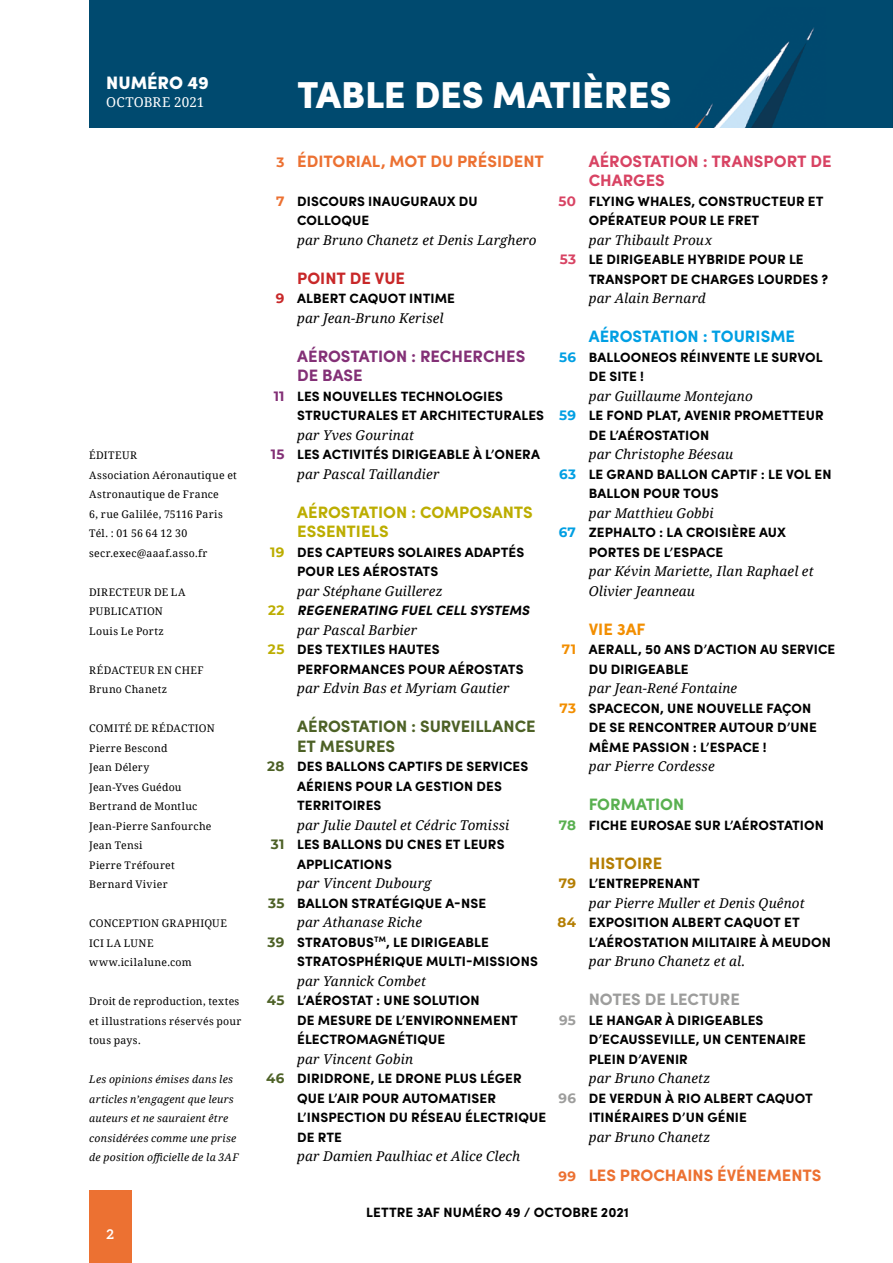
<style>
.page{position:relative;width:893px;height:1263px;background:#fff}
.page>*{position:absolute;margin:0;border:0;box-sizing:border-box;transform-origin:0 0}
.t1{font:900 37.5px "Sofia Pro";letter-spacing:-.005em;color:#fff}
.t2{font:900 18px "Sofia Pro";letter-spacing:-.005em;color:#fff}
.t3{font:700 16.5px "Sofia Pro";color:#ec7132}
.t4{font:700 16.5px/19.5px "Sofia Pro";color:#4d6126}
.t5{font:700 16.5px/19.5px "Sofia Pro";color:#bcad00}
.t6{font:700 16.5px/19.5px "Sofia Pro";color:#d84363}
.t7{font:700 16.5px/19.5px "Sofia Pro";color:#833076}
.t8{font:700 16.5px "Sofia Pro";color:#009fe3}
.t9{font:700 16.5px "Sofia Pro";color:#9d9d9c}
.t10{font:700 16.5px "Sofia Pro";color:#c82829}
.t11{font:700 16.5px "Sofia Pro";color:#59b050}
.t12{font:700 16.5px "Sofia Pro";color:#b47e03}
.t13{font:700 16.5px "Sofia Pro";letter-spacing:-.005em;color:#f28e00}
.t14{font:700 13.5px/19.5px "Sofia Pro";letter-spacing:.01em;color:#000}
.t15{font:italic 13.5px/19.5px "Noto Serif";letter-spacing:.01em;color:#000}
.t16{font:italic 700 13.5px "Sofia Pro";letter-spacing:.01em;color:#000}
.t17{font:700 13.5px "Montserrat";letter-spacing:.02em;color:#4d6126}
.t18{font:13.5px "Noto Serif";letter-spacing:.005em;color:#fff}
.t19{font:700 13.5px "Montserrat";letter-spacing:.02em;color:#009fe3}
.t20{font:700 13.5px "Montserrat";color:#bcad00}
.t21{font:700 13.5px "Montserrat";color:#ec7132}
.t22{font:700 13.5px "Montserrat";color:#833076}
.t23{font:700 13.5px "Montserrat";color:#d84363}
.t24{font:700 13.5px "Montserrat";color:#f28e00}
.t25{font:700 13.5px "Montserrat";color:#b47e03}
.t26{font:700 13.5px "Montserrat";color:#9d9d9c}
.t27{font:700 13.5px "Montserrat";color:#59b050}
.t28{font:700 13.5px "Montserrat";color:#c82829}
.t29{font:700 13.5px "Aleo";color:#fff}
.t30{font:10.5px/19.5px "Noto Serif";letter-spacing:.025em;color:#000}
.t31{font:italic 10.5px/19.5px "Noto Serif";letter-spacing:.02em;color:#000}
</style>
<div class="page">
<div style="left:89px;top:0;width:804px;height:128px;background:#004a6f"></div>
<div style="left:89px;top:1191px;width:42px;height:72px;background:#ec7132"></div>
<h2 class="t2" style="left:106px;top:68px;width:104px">NUMÉRO 49</h2>
<p class="t18" style="left:106px;top:93px;width:100px">OCTOBRE 2021</p>
<p class="t30" style="left:89px;top:445px;width:149px">ÉDITEUR<br>Association Aéronautique et<br>Astronautique de France<br>6, rue Galilée, 75116 Paris<br>Tél. : 01 56 64 12 30 secr.exec@aaaf.asso.fr</p>
<p class="t30" style="left:89px;top:582px;width:98px">DIRECTEUR DE LA<br>PUBLICATION<br>Louis Le Portz</p>
<p class="t30" style="left:89px;top:660px;width:116px">RÉDACTEUR EN CHEF<br>Bruno Chanetz</p>
<p class="t30" style="left:89px;top:718px;width:127px">COMITÉ DE RÉDACTION<br>Pierre Bescond<br>Jean Délery<br>Jean-Yves Guédou<br>Bertrand de Montluc<br>Jean-Pierre Sanfourche<br>Jean Tensi<br>Pierre Tréfouret<br>Bernard Vivier</p>
<p class="t30" style="left:89px;top:913px;width:139px">CONCEPTION GRAPHIQUE<br>ICI LA LUNE www.icilalune.com</p>
<p class="t30" style="left:89px;top:991px;width:154px">Droit de reproduction, textes et illustrations réservés pour tous pays.</p>
<p class="t31" style="left:89px;top:1069px;width:151px">Les opinions émises dans les articles n’engagent que leurs auteurs et ne sauraient être considérées comme une prise de position officielle de la 3AF</p>
<p class="t29" style="left:106px;top:1225px;width:9px">2</p>
<h1 class="t1" style="left:297px;top:66px;width:376px">TABLE DES MATIÈRES</h1>
<p class="t21" style="left:276px;top:152px;width:9px">3</p>
<p class="t21" style="left:276px;top:191px;width:10px">7</p>
<p class="t28" style="left:276px;top:289px;width:10px">9</p>
<p class="t22" style="left:274px;top:386px;width:12px">11</p>
<p class="t22" style="left:271px;top:445px;width:15px">15</p>
<p class="t20" style="left:270px;top:542px;width:16px">19</p>
<p class="t20" style="left:268px;top:601px;width:18px">22</p>
<p class="t20" style="left:268px;top:640px;width:18px">25</p>
<p class="t17" style="left:267px;top:757px;width:19px">28</p>
<p class="t17" style="left:271px;top:835px;width:15px">31</p>
<p class="t17" style="left:268px;top:893px;width:18px">35</p>
<p class="t17" style="left:268px;top:932px;width:18px">39</p>
<p class="t17" style="left:267px;top:991px;width:19px">45</p>
<p class="t17" style="left:266px;top:1069px;width:20px">46</p>
<p class="t3" style="left:297px;top:148px;width:248px">ÉDITORIAL, MOT DU PRÉSIDENT</p>
<p class="t14" style="left:297px;top:190px;width:182px">DISCOURS INAUGURAUX DU<br>COLLOQUE</p>
<p class="t15" style="left:297px;top:230px;width:241px">par Bruno Chanetz et Denis Larghero</p>
<p class="t10" style="left:297px;top:265px;width:109px">POINT DE VUE</p>
<p class="t14" style="left:297px;top:288px;width:159px">ALBERT CAQUOT INTIME</p>
<p class="t15" style="left:297px;top:308px;width:148px">par Jean-Bruno Kerisel</p>
<p class="t7" style="left:297px;top:345px;width:230px">AÉROSTATION : RECHERCHES<br>DE BASE</p>
<p class="t14" style="left:297px;top:385px;width:248px">LES NOUVELLES TECHNOLOGIES<br>STRUCTURALES ET ARCHITECTURALES</p>
<p class="t15" style="left:297px;top:425px;width:118px">par Yves Gourinat</p>
<p class="t14" style="left:297px;top:444px;width:245px">LES ACTIVITÉS DIRIGEABLE À L’ONERA</p>
<p class="t15" style="left:297px;top:464px;width:144px">par Pascal Taillandier</p>
<p class="t5" style="left:297px;top:501px;width:237px">AÉROSTATION : COMPOSANTS<br>ESSENTIELS</p>
<p class="t14" style="left:297px;top:541px;width:229px">DES CAPTEURS SOLAIRES ADAPTÉS<br>POUR LES AÉROSTATS</p>
<p class="t15" style="left:297px;top:581px;width:147px">par Stéphane Guillerez</p>
<p class="t16" style="left:297px;top:600px;width:234px">REGENERATING FUEL CELL SYSTEMS</p>
<p class="t15" style="left:297px;top:620px;width:121px">par Pascal Barbier</p>
<p class="t14" style="left:297px;top:639px;width:228px">DES TEXTILES HAUTES<br>PERFORMANCES POUR AÉROSTATS</p>
<p class="t15" style="left:297px;top:678px;width:214px">par Edvin Bas et Myriam Gautier</p>
<p class="t4" style="left:297px;top:716px;width:240px">AÉROSTATION : SURVEILLANCE<br>ET MESURES</p>
<p class="t14" style="left:297px;top:756px;width:233px">DES BALLONS CAPTIFS DE SERVICES<br>AÉRIENS POUR LA GESTION DES<br>TERRITOIRES</p>
<p class="t15" style="left:297px;top:815px;width:214px">par Julie Dautel et Cédric Tomissi</p>
<p class="t14" style="left:297px;top:834px;width:209px">LES BALLONS DU CNES ET LEURS<br>APPLICATIONS</p>
<p class="t15" style="left:297px;top:873px;width:136px">par Vincent Dubourg</p>
<p class="t14" style="left:297px;top:892px;width:190px">BALLON STRATÉGIQUE A-NSE</p>
<p class="t15" style="left:297px;top:912px;width:126px">par Athanase Riche</p>
<p class="t14" style="left:297px;top:931px;width:242px">STRATOBUS<sup>TM</sup>, LE DIRIGEABLE<br>STRATOSPHÉRIQUE MULTI-MISSIONS</p>
<p class="t15" style="left:297px;top:971px;width:130px">par Yannick Combet</p>
<p class="t14" style="left:297px;top:990px;width:222px">L’AÉROSTAT : UNE SOLUTION<br>DE MESURE DE L’ENVIRONNEMENT<br>ÉLECTROMAGNÉTIQUE</p>
<p class="t15" style="left:297px;top:1049px;width:118px">par Vincent Gobin</p>
<p class="t14" style="left:297px;top:1068px;width:251px">DIRIDRONE, LE DRONE PLUS LÉGER<br>QUE L’AIR POUR AUTOMATISER<br>L’INSPECTION DU RÉSEAU ÉLECTRIQUE<br>DE RTE</p>
<p class="t15" style="left:297px;top:1146px;width:225px">par Damien Paulhiac et Alice Clech</p>
<p class="t23" style="left:559px;top:191px;width:19px">50</p>
<p class="t23" style="left:560px;top:250px;width:18px">53</p>
<p class="t19" style="left:559px;top:347px;width:18px">56</p>
<p class="t19" style="left:559px;top:406px;width:18px">59</p>
<p class="t19" style="left:559px;top:464px;width:18px">63</p>
<p class="t19" style="left:559px;top:523px;width:19px">67</p>
<p class="t24" style="left:562px;top:640px;width:16px">71</p>
<p class="t24" style="left:559px;top:698px;width:18px">73</p>
<p class="t27" style="left:559px;top:815px;width:19px">78</p>
<p class="t25" style="left:559px;top:874px;width:19px">79</p>
<p class="t25" style="left:557px;top:913px;width:20px">84</p>
<p class="t26" style="left:559px;top:1010px;width:18px">95</p>
<p class="t26" style="left:558px;top:1088px;width:19px">96</p>
<p class="t21" style="left:558px;top:1166px;width:19px">99</p>
<p class="t6" style="left:589px;top:150px;width:245px">AÉROSTATION : TRANSPORT DE<br>CHARGES</p>
<p class="t14" style="left:589px;top:190px;width:236px">FLYING WHALES, CONSTRUCTEUR ET<br>OPÉRATEUR POUR LE FRET</p>
<p class="t15" style="left:589px;top:230px;width:125px">par Thibault Proux</p>
<p class="t14" style="left:589px;top:249px;width:241px">LE DIRIGEABLE HYBRIDE POUR LE<br>TRANSPORT DE CHARGES LOURDES ?</p>
<p class="t15" style="left:589px;top:288px;width:119px">par Alain Bernard</p>
<p class="t8" style="left:589px;top:324px;width:208px">AÉROSTATION : TOURISME</p>
<p class="t14" style="left:589px;top:346px;width:235px">BALLOONEOS RÉINVENTE LE SURVOL<br>DE SITE !</p>
<p class="t15" style="left:589px;top:386px;width:166px">par Guillaume Montejano</p>
<p class="t14" style="left:589px;top:405px;width:236px">LE FOND PLAT, AVENIR PROMETTEUR<br>DE L’AÉROSTATION</p>
<p class="t15" style="left:589px;top:444px;width:146px">par Christophe Béesau</p>
<p class="t14" style="left:589px;top:463px;width:244px">LE GRAND BALLON CAPTIF : LE VOL EN<br>BALLON POUR TOUS</p>
<p class="t15" style="left:589px;top:503px;width:126px">par Matthieu Gobbi</p>
<p class="t14" style="left:589px;top:522px;width:199px">ZEPHALTO : LA CROISIÈRE AUX<br>PORTES DE L’ESPACE</p>
<p class="t15" style="left:589px;top:561px;width:226px">par Kévin Mariette, Ilan Raphael et<br>Olivier Jeanneau</p>
<p class="t13" style="left:589px;top:616px;width:58px">VIE 3AF</p>
<p class="t14" style="left:589px;top:639px;width:248px">AERALL, 50 ANS D’ACTION AU SERVICE<br>DU DIRIGEABLE</p>
<p class="t15" style="left:589px;top:678px;width:150px">par Jean-René Fontaine</p>
<p class="t14" style="left:589px;top:697px;width:230px">SPACECON, UNE NOUVELLE FAÇON<br>DE SE RENCONTRER AUTOUR D’UNE<br>MÊME PASSION : L’ESPACE !</p>
<p class="t15" style="left:589px;top:756px;width:127px">par Pierre Cordesse</p>
<p class="t11" style="left:589px;top:792px;width:97px">FORMATION</p>
<p class="t14" style="left:589px;top:814px;width:237px">FICHE EUROSAE SUR L’AÉROSTATION</p>
<p class="t12" style="left:589px;top:850px;width:75px">HISTOIRE</p>
<p class="t14" style="left:589px;top:873px;width:113px">L’ENTREPRENANT</p>
<p class="t15" style="left:589px;top:893px;width:217px">par Pierre Muller et Denis Quênot</p>
<p class="t14" style="left:589px;top:912px;width:244px">EXPOSITION ALBERT CAQUOT ET<br>L’AÉROSTATION MILITAIRE À MEUDON</p>
<p class="t15" style="left:589px;top:951px;width:158px">par Bruno Chanetz et al.</p>
<p class="t9" style="left:589px;top:987px;width:153px">NOTES DE LECTURE</p>
<p class="t14" style="left:589px;top:1009px;width:219px">LE HANGAR À DIRIGEABLES<br>D’ECAUSSEVILLE, UN CENTENAIRE<br>PLEIN D’AVENIR</p>
<p class="t15" style="left:589px;top:1068px;width:123px">par Bruno Chanetz</p>
<p class="t14" style="left:589px;top:1087px;width:226px">DE VERDUN À RIO ALBERT CAQUOT<br>ITINÉRAIRES D’UN GÉNIE</p>
<p class="t15" style="left:589px;top:1127px;width:123px">par Bruno Chanetz</p>
<p class="t3" style="left:589px;top:1162px;width:234px">LES PROCHAINS ÉVÉNEMENTS</p>
<p class="t14" style="left:366px;top:1202px;width:264px">LETTRE 3AF NUMÉRO 49 / OCTOBRE 2021</p>
</div>
